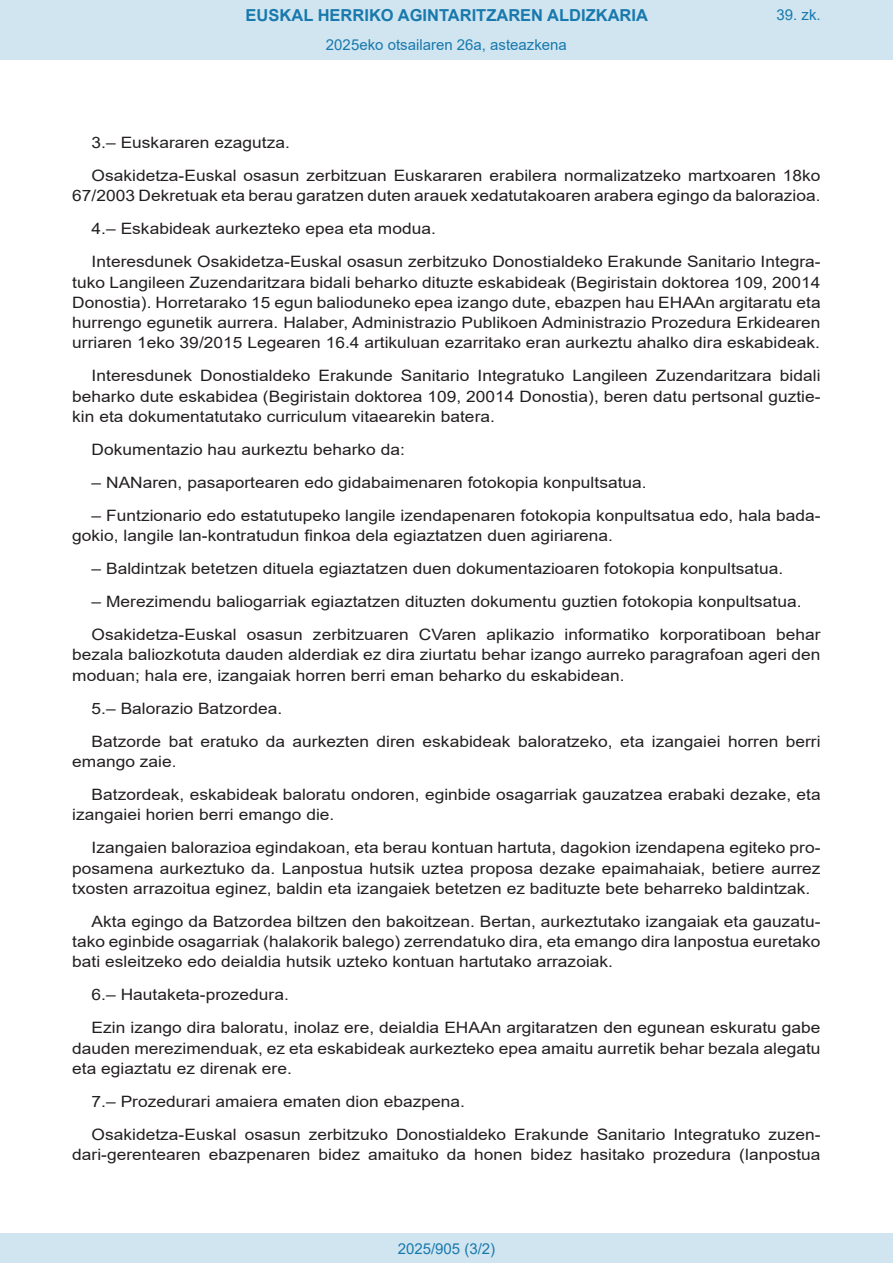
<style>
.page{position:relative;width:893px;height:1263px;background:#fff}
.page>*{position:absolute;margin:0;border:0;box-sizing:border-box;transform-origin:0 0}
.t1{font:700 16.5px "Arial";color:#1879ad}
.BOPVDetalle{font:15.6px/20.2px "Arial";color:#231f20;text-align:justify;scale:1.11 1}
.Paginacion_Centro{font:15px "Arial";color:#1879ad}
</style>
<div class="page">
<div style="left:0;top:0;width:893px;height:60px;background:#d0e5f0"></div>
<div style="left:0;top:1233px;width:893px;height:30px;background:#d0e5f0"></div>
<p class="t1" style="left:246px;top:3px;width:404px">EUSKAL HERRIKO AGINTARITZAREN ALDIZKARIA</p>
<p class="Paginacion_Centro" style="left:326px;top:35px;width:242px">2025eko otsailaren 26a, asteazkena</p>
<p class="Paginacion_Centro" style="left:776px;top:5px;width:46px">39. zk.</p>
<p class="BOPVDetalle" style="left:92px;top:132px;width:180px">3.– Euskararen ezagutza.</p>
<p class="BOPVDetalle" style="left:72px;top:165px;width:676px;text-align:right">Osakidetza-Euskal osasun zerbitzuan Euskararen erabilera normalizatzeko martxoaren 18ko<br>67/2003 Dekretuak eta berau garatzen duten arauek xedatutakoaren arabera egingo da balorazioa.</p>
<p class="BOPVDetalle" style="left:92px;top:219px;width:312px">4.– Eskabideak aurkezteko epea eta modua.</p>
<p class="BOPVDetalle" style="left:72px;top:252px;width:676px;text-indent:19px">Interesdunek Osakidetza-Euskal osasun zerbitzuko Donostialdeko Erakunde Sanitario Integra&shy;tuko Langileen Zuzendaritzara bidali beharko dituzte eskabideak (Begiristain doktorea 109, 20014<br>Donostia). Horretarako 15 egun balioduneko epea izango dute, ebazpen hau EHAAn argitaratu eta hurrengo egunetik aurrera. Halaber, Administrazio Publikoen Administrazio Prozedura Erkidearen urriaren 1eko 39/2015 Legearen 16.4 artikuluan ezarritako eran aurkeztu ahalko dira eskabideak.</p>
<p class="BOPVDetalle" style="left:72px;top:366px;width:676px;text-indent:19px">Interesdunek Donostialdeko Erakunde Sanitario Integratuko Langileen Zuzendaritzara bidali beharko dute eskabidea (Begiristain doktorea 109, 20014 Donostia), beren datu pertsonal guztie&shy;kin eta dokumentatutako curriculum vitaearekin batera.</p>
<p class="BOPVDetalle" style="left:92px;top:439px;width:284px">Dokumentazio hau aurkeztu beharko da:</p>
<p class="BOPVDetalle" style="left:92px;top:472px;width:502px">– NANaren, pasaportearen edo gidabaimenaren fotokopia konpultsatua.</p>
<p class="BOPVDetalle" style="left:72px;top:505px;width:676px;text-indent:19px">– Funtzionario edo estatutupeko langile izendapenaren fotokopia konpultsatua edo, hala bada&shy;gokio, langile lan-kontratudun finkoa dela egiaztatzen duen agiriarena.</p>
<p class="BOPVDetalle" style="left:92px;top:558px;width:625px">– Baldintzak betetzen dituela egiaztatzen duen dokumentazioaren fotokopia konpultsatua.</p>
<p class="BOPVDetalle" style="left:92px;top:591px;width:641px">– Merezimendu baliogarriak egiaztatzen dituzten dokumentu guztien fotokopia konpultsatua.</p>
<p class="BOPVDetalle" style="left:72px;top:624px;width:676px;text-indent:19px">Osakidetza-Euskal osasun zerbitzuaren CVaren aplikazio informatiko korporatiboan behar bezala baliozkotuta dauden alderdiak ez dira ziurtatu behar izango aurreko paragrafoan ageri den moduan; hala ere, izangaiak horren berri eman beharko du eskabidean.</p>
<p class="BOPVDetalle" style="left:92px;top:698px;width:173px">5.– Balorazio Batzordea.</p>
<p class="BOPVDetalle" style="left:72px;top:731px;width:676px;text-indent:19px">Batzorde bat eratuko da aurkezten diren eskabideak baloratzeko, eta izangaiei horren berri emango zaie.</p>
<p class="BOPVDetalle" style="left:72px;top:784px;width:676px;text-indent:19px">Batzordeak, eskabideak baloratu ondoren, eginbide osagarriak gauzatzea erabaki dezake, eta izangaiei horien berri emango die.</p>
<p class="BOPVDetalle" style="left:72px;top:837px;width:676px;text-indent:19px">Izangaien balorazioa egindakoan, eta berau kontuan hartuta, dagokion izendapena egiteko pro&shy;posamena aurkeztuko da. Lanpostua hutsik uztea proposa dezake epaimahaiak, betiere aurrez txosten arrazoitua eginez, baldin eta izangaiek betetzen ez badituzte bete beharreko baldintzak.</p>
<p class="BOPVDetalle" style="left:72px;top:911px;width:676px;text-indent:19px">Akta egingo da Batzordea biltzen den bakoitzean. Bertan, aurkeztutako izangaiak eta gauzatu&shy;tako eginbide osagarriak (halakorik balego) zerrendatuko dira, eta emango dira lanpostua euretako bati esleitzeko edo deialdia hutsik uzteko kontuan hartutako arrazoiak.</p>
<p class="BOPVDetalle" style="left:92px;top:984px;width:179px">6.– Hautaketa-prozedura.</p>
<p class="BOPVDetalle" style="left:72px;top:1017px;width:676px;text-indent:19px">Ezin izango dira baloratu, inolaz ere, deialdia EHAAn argitaratzen den egunean eskuratu gabe dauden merezimenduak, ez eta eskabideak aurkezteko epea amaitu aurretik behar bezala alegatu eta egiaztatu ez direnak ere.</p>
<p class="BOPVDetalle" style="left:92px;top:1091px;width:338px">7.– Prozedurari amaiera ematen dion ebazpena.</p>
<p class="BOPVDetalle" style="left:72px;top:1124px;width:676px;text-align:right">Osakidetza-Euskal osasun zerbitzuko Donostialdeko Erakunde Sanitario Integratuko zuzen&shy;dari-gerentearen ebazpenaren bidez amaituko da honen bidez hasitako prozedura (lanpostua</p>
<p class="Paginacion_Centro" style="left:398px;top:1238px;width:99px">2025/905 (3/2)</p>
</div>
